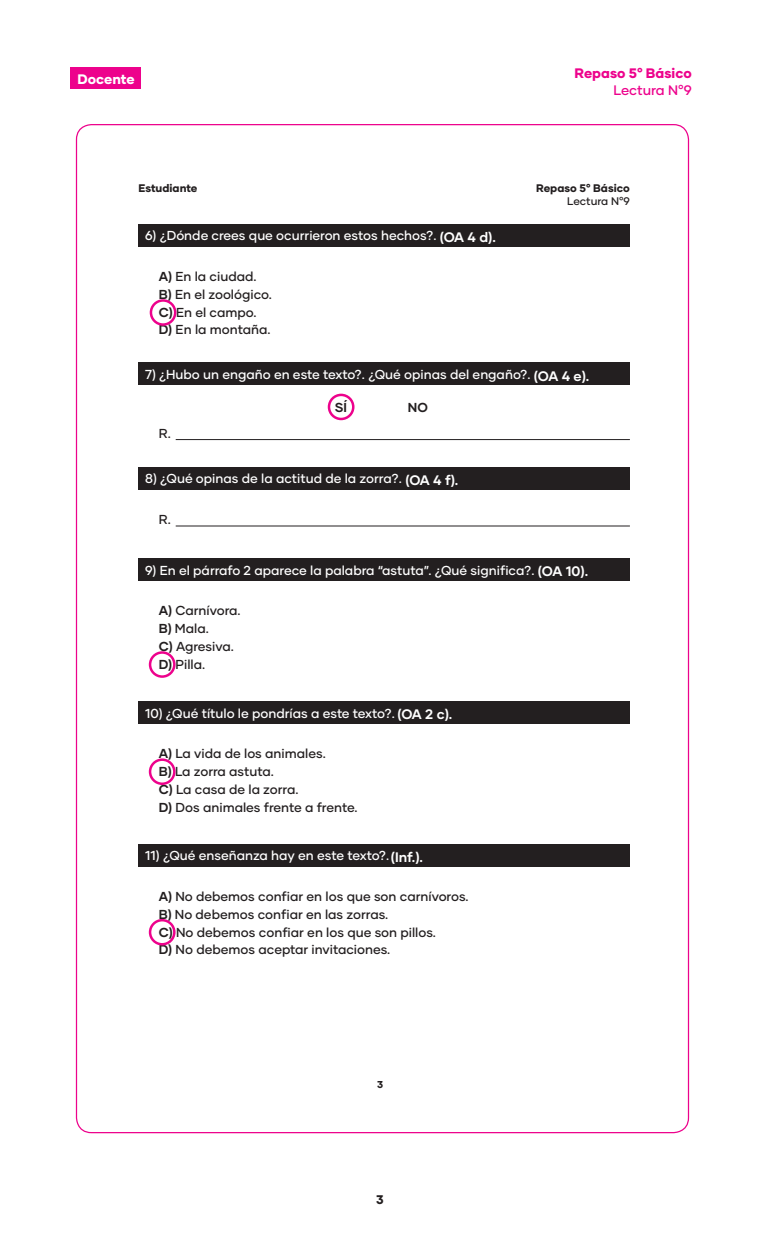
<style>
.page{position:relative;width:765px;height:1260px;background:#fff}
.page>*{position:absolute;margin:0;border:0;box-sizing:border-box;transform-origin:0 0}
.t1{font:700 13.75px "Gilmer";letter-spacing:-.035em;color:#fff}
.t2{font:800 13.75px "Gilmer";color:#ed028c}
.t3{font:500 13.75px "Gilmer";letter-spacing:-.005em;color:#ed028c}
.t4{font:800 13.75px "Gilmer";color:#fff}
.t5{font:500 13px/17.9px "Gilmer";color:#231f20}
.t6{font:500 13px "Gilmer";color:#fff}
.t7{font:700 13px "Gilmer";color:#231f20}
.t8{font:800 12.5px "Gilmer";color:#231f20}
.t9{font:800 11px/13px "Gilmer";color:#231f20;text-align:right}
.t10{font:800 10px "Gilmer";color:#231f20}
.s1{font-weight:500}
.s2{font-weight:700}
.s3{font-weight:700;font-size:13.75px}
</style>
<div class="page">
<div style="left:70px;top:67px;width:71px;height:22px;background:#ed028c"></div>
<div style="left:139px;top:362px;width:491px;height:23px;background:#231f20"></div>
<div style="left:139px;top:224px;width:491px;height:23px;background:#231f20"></div>
<div style="left:139px;top:558px;width:491px;height:23px;background:#231f20"></div>
<div style="left:139px;top:701px;width:491px;height:23px;background:#231f20"></div>
<div style="left:139px;top:844px;width:491px;height:22px;background:#231f20"></div>
<hr style="left:176px;top:439px;width:454px;height:1px;background:#231f20">
<div style="left:139px;top:467px;width:491px;height:23px;background:#231f20"></div>
<hr style="left:176px;top:526px;width:454px;height:1px;background:#231f20">
<div style="left:150px;top:299px;width:26px;height:27px;border:2px solid #ed028c;border-radius:50%"></div>
<div style="left:328px;top:394px;width:27px;height:26px;border:2px solid #ed028c;border-radius:50%"></div>
<div style="left:149px;top:651px;width:27px;height:27px;border:2px solid #ed028c;border-radius:50%"></div>
<div style="left:149px;top:758px;width:27px;height:27px;border:2px solid #ed028c;border-radius:50%"></div>
<div style="left:149px;top:919px;width:27px;height:27px;border:2px solid #ed028c;border-radius:50%"></div>
<p class="t4" style="left:78px;top:70px;width:59px">Docente</p>
<p class="t2" style="left:575px;top:65px;width:119px">Repaso 5° Básico</p>
<p class="t3" style="left:614px;top:81px;width:80px">Lectura N°9</p>
<p class="t9" style="left:139px;top:181px;width:61px">Estudiante</p>
<p class="t9" style="left:536px;top:181px;width:95px">Repaso 5° Básico<br><span class="s1">Lectura N°9</span></p>
<p class="t6" style="left:145px;top:228px;width:293px">6) ¿Dónde crees que ocurrieron estos hechos?.</p>
<p class="t1" style="left:440px;top:229px;width:58px">(OA 4 d).</p>
<p class="t5" style="left:159px;top:267px;width:115px"><span class="s2">A)</span> En la ciudad.<br><span class="s2">B)</span> En el zoológico.<br><span class="s2">C)</span> En el campo.<br><span class="s2">D)</span> En la montaña.</p>
<p class="t6" style="left:145px;top:366px;width:387px">7) ¿Hubo un engaño en este texto?. ¿Qué opinas del engaño?.</p>
<p class="t1" style="left:534px;top:367px;width:57px">(OA 4 e).</p>
<p class="t7" style="left:335px;top:399px;width:14px">SÍ</p>
<p class="t7" style="left:408px;top:399px;width:22px">NO</p>
<p class="t5" style="left:159px;top:424px;width:14px">R.</p>
<p class="t6" style="left:145px;top:471px;width:258px">8) ¿Qué opinas de la actitud de la zorra?.</p>
<p class="t5" style="left:159px;top:510px;width:14px">R.</p>
<p class="t1" style="left:405px;top:472px;width:55px">(OA 4 f).</p>
<p class="t6" style="left:145px;top:562px;width:391px">9) En el párrafo 2 aparece la palabra “astuta”. ¿Qué significa?.</p>
<p class="t1" style="left:538px;top:563px;width:52px">(OA 10).</p>
<p class="t5" style="left:159px;top:602px;width:83px"><span class="s2">A)</span> Carnívora.<br><span class="s2">B)</span> Mala.<br><span class="s2">C)</span> Agresiva.<br><span class="s2">D)</span> Pilla.</p>
<p class="t6" style="left:145px;top:705px;width:309px">10) ¿Qué título le pondrías a este texto?. <span class="s3">(OA 2 c).</span></p>
<p class="t5" style="left:159px;top:745px;width:200px"><span class="s2">A)</span> La vida de los animales.<br><span class="s2">B)</span> La zorra astuta.<br><span class="s2">C)</span> La casa de la zorra.<br><span class="s2">D)</span> Dos animales frente a frente.</p>
<p class="t6" style="left:145px;top:848px;width:246px">11) ¿Qué enseñanza hay en este texto?.</p>
<p class="t1" style="left:391px;top:849px;width:34px">(Inf.).</p>
<p class="t5" style="left:159px;top:887px;width:311px"><span class="s2">A)</span> No debemos confiar en los que son carnívoros.<br><span class="s2">B)</span> No debemos confiar en las zorras.<br><span class="s2">C)</span> No debemos confiar en los que son pillos.<br><span class="s2">D)</span> No debemos aceptar invitaciones.</p>
<p class="t10" style="left:377px;top:1078px;width:8px">3</p>
<p class="t8" style="left:376px;top:1192px;width:9px">3</p>
</div>
